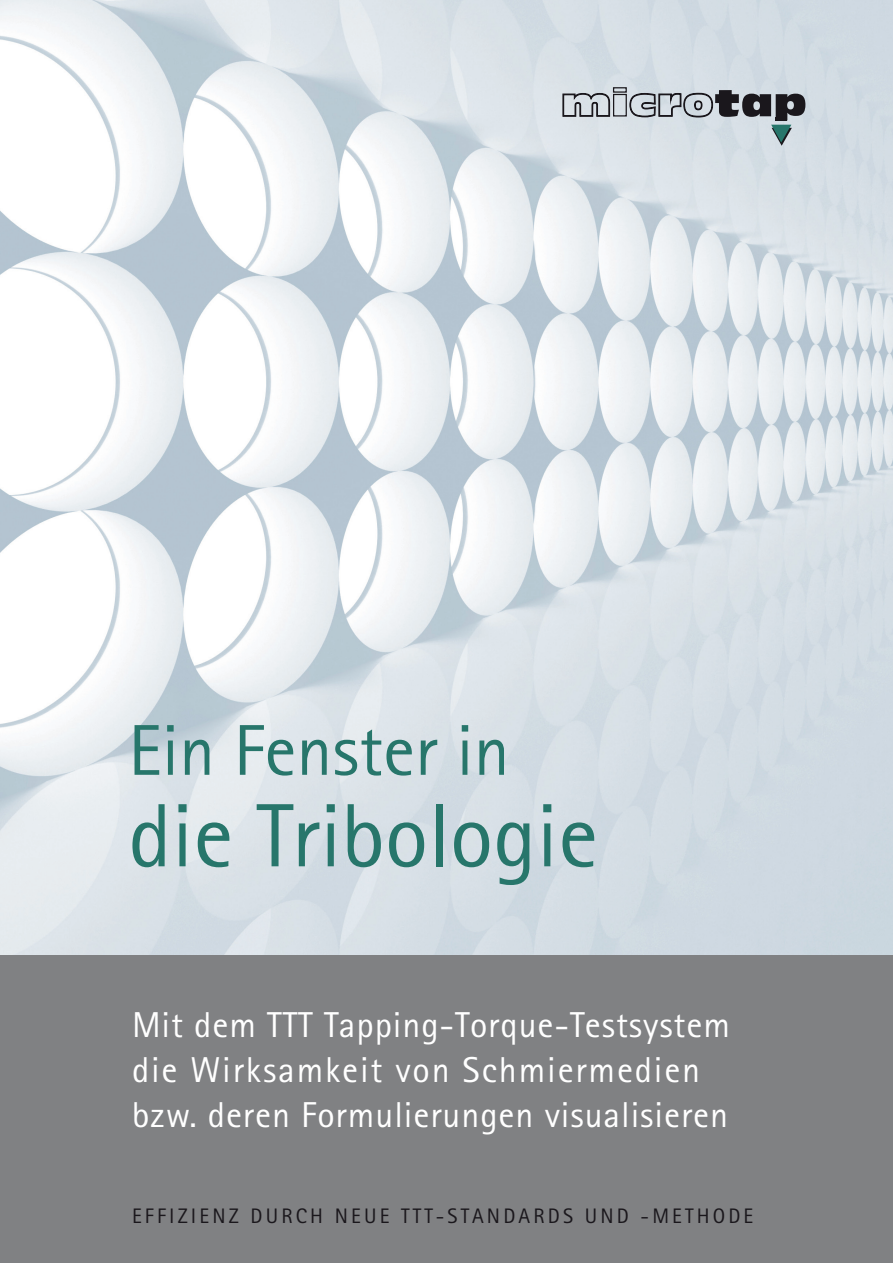
<style>
.page{position:relative;width:893px;height:1263px;background:#fff}
.page>*{position:absolute;margin:0;border:0;box-sizing:border-box;transform-origin:0 0}
.t1{font:90px "Rotis Sans Serif";color:#27766b}
.t2{font:72px "Rotis Sans Serif";color:#27766b}
.t3{font:36px/45px "Rotis Sans Serif";letter-spacing:.025em;color:#fff}
.t4{font:21px "Rotis Sans Serif";letter-spacing:.15em;color:#1a171c}
</style>
<div class="page">
<img style="left:1px;top:0;width:892px;height:956px">
<div style="left:0;top:956px;width:893px;height:307px;background:#808183"></div>
<svg style="left:562px;top:93px;width:48px;height:24px"></svg>
<div style="left:613px;top:87px;width:14px;height:6px;border:1px solid #1a171c"></div>
<div style="left:613px;top:94px;width:14px;height:23px;border:1px solid #1a171c"></div>
<svg style="left:629px;top:90px;width:176px;height:56px;background:#a7afb4"></svg>
<h2 class="t2" style="left:128px;top:708px;width:383px">Ein Fenster in</h2>
<h1 class="t1" style="left:128px;top:783px;width:471px">die Tribologie</h1>
<p class="t3" style="left:132px;top:1002px;width:599px">Mit dem TTT Tapping-Torque-Testsystem die Wirksamkeit von Schmiermedien bzw. deren Formulierungen visualisieren</p>
<p class="t4" style="left:132px;top:1203px;width:623px">EFFIZIENZ DURCH NEUE TTT-STANDARDS UND -METHODE</p>
</div>
